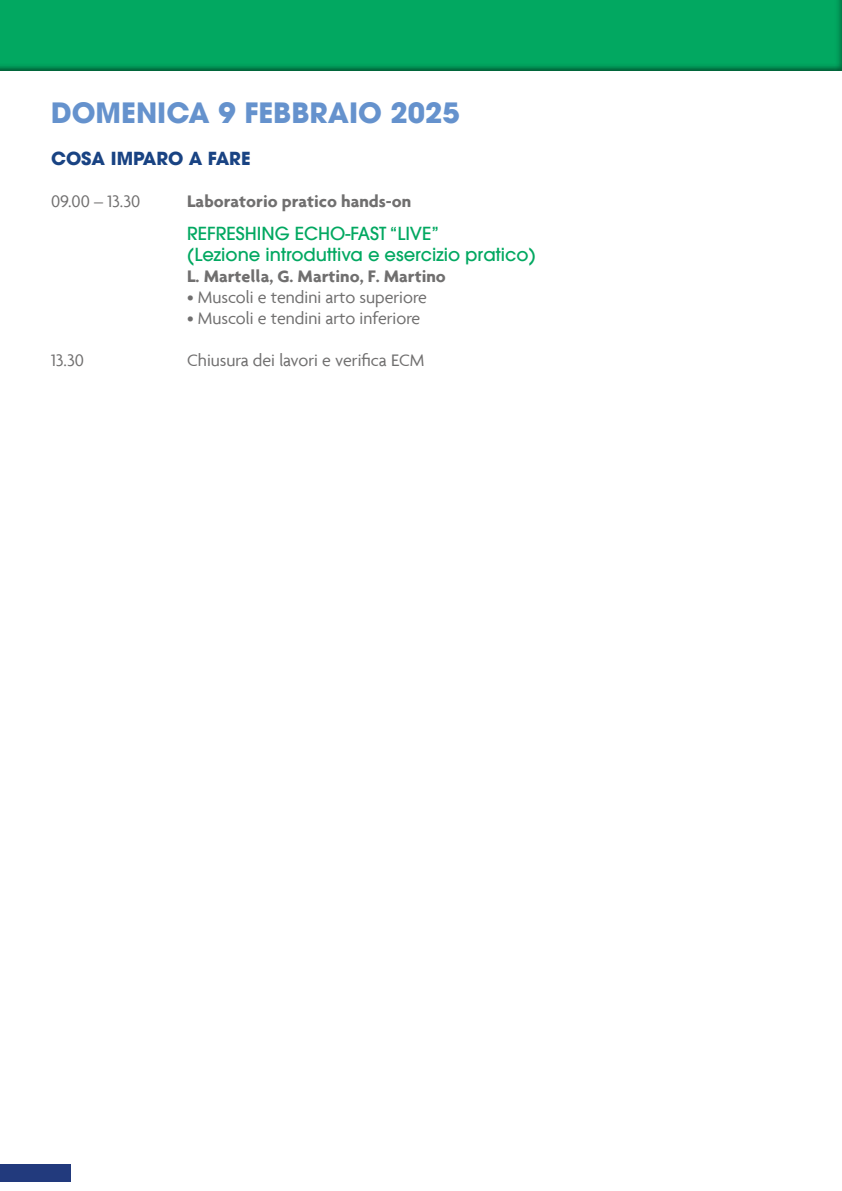
<style>
.page{position:relative;width:842px;height:1191px;background:#fff}
.page>*{position:absolute;margin:0;border:0;box-sizing:border-box;transform-origin:0 0}
.t1{font:700 28px "Avant Garde LT";color:#6592cd}
.t2{font:18px "Agenda";color:#706f6f}
.t3{font:500 18px/21px "Avant Garde LT";color:#02a861}
.t4{font:700 18px "Agenda";color:#706f6f}
.t5{font:700 18px "Avant Garde LT";color:#194383}
</style>
<div class="page">
<div style="left:0;top:1164px;width:71px;height:17px;background:#223a7d"></div>
<div style="left:0;top:0;width:842px;height:72px;background:#000;opacity:.75"></div>
<h1 class="t1" style="left:51px;top:94px;width:410px">DOMENICA 9 FEBBRAIO 2025</h1>
<p class="t5" style="left:51px;top:146px;width:201px">COSA IMPARO A FARE</p>
<p class="t2" style="left:51px;top:190px;width:91px">09.00 – 13.30</p>
<p class="t4" style="left:187px;top:190px;width:226px">Laboratorio pratico hands-on</p>
<p class="t3" style="left:187px;top:223px;width:350px">REFRESHING ECHO-FAST “LIVE”<br>(Lezione introduttiva e esercizio pratico)</p>
<p class="t4" style="left:187px;top:265px;width:260px">L. Martella, G. Martino, F. Martino</p>
<p class="t2" style="left:187px;top:286px;width:241px">• Muscoli e tendini arto superiore</p>
<p class="t2" style="left:187px;top:307px;width:235px">• Muscoli e tendini arto inferiore</p>
<p class="t2" style="left:51px;top:349px;width:35px">13.30</p>
<p class="t2" style="left:187px;top:349px;width:239px">Chiusura dei lavori e verifica ECM</p>
</div>
